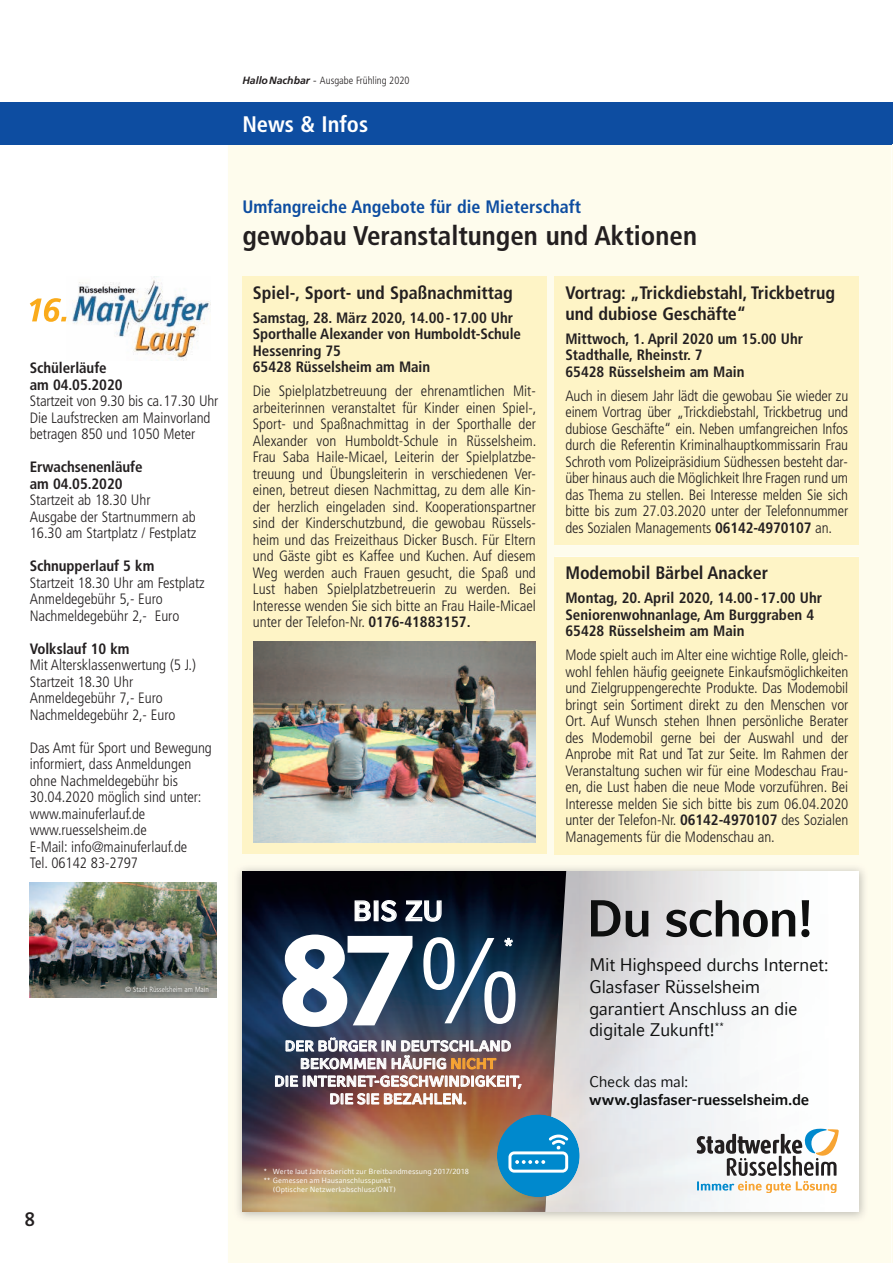
<style>
.page{position:relative;width:893px;height:1263px;background:#fff}
.page>*{position:absolute;margin:0;border:0;box-sizing:border-box;transform-origin:0 0}
.t1{font:700 123.9px "Compatil Fact LT Pro";color:#fff}
.t2{font:700 51.75px "Compatil Fact LT Pro";letter-spacing:-.04em;color:#0e0f0f}
.t3{font:700 27.9px "Compatil Fact LT Pro";color:#fff}
.t4{font:700 condensed 27px "Frutiger";color:#231f20}
.t5{font:700 condensed 22.5px "Frutiger";color:#fff}
.t6{font:700 21.3px "Compatil Fact LT Pro";color:#fff}
.t7{font:600 19.5px "The Mix";color:#231f20}
.t8{font:18.15px/21.8px "Compatil Fact LT Pro";letter-spacing:-.03em;color:#0e0f0f}
.t9{font:700 condensed 18px/21px "Frutiger";letter-spacing:-.005em;color:#231f20}
.t10{font:700 condensed 18px "Frutiger";color:#0d4da1}
.t11{font:700 15.45px "Compatil Fact LT Pro";letter-spacing:-.02em;color:#0e0f0f}
.t12{font:15.45px "Compatil Fact LT Pro";letter-spacing:-.02em;color:#0e0f0f}
.t13{font:300 condensed 15px/16.5px "Frutiger";letter-spacing:-.005em;color:#231f20}
.t14{font:700 condensed 15px/16.5px "Frutiger";letter-spacing:-.005em;color:#231f20}
.t15{font:700 14.7px/17.7px "Compatil Fact LT Pro";letter-spacing:-.02em;color:#fff;text-align:center}
.t16{font:300 condensed 10.5px "Frutiger";color:#231f20}
.t17{font:7.5px "Compatil Fact LT Pro";color:#fff}
.t18{font:300 condensed 7.5px "Frutiger";color:#fff}
.s1{font-weight:700;font-style:italic;font-stretch:normal}
.s2{font-stretch:normal}
.s3{font-weight:700}
.s4{font-weight:400}
.s5{color:#f7a433}
</style>
<div class="page">
<div style="left:228px;top:145px;width:663px;height:1118px;background:#fefced"></div>
<div style="left:0;top:102px;width:893px;height:43px;background:#0d4da1"></div>
<div style="left:555px;top:276px;width:304px;height:269px;background:#fef4c6"></div>
<div style="left:242px;top:276px;width:304px;height:578px;background:#fef4c6"></div>
<img style="left:253px;top:641px;width:283px;height:202px">
<img style="left:72px;top:276px;width:138px;height:84px">
<svg style="left:30px;top:298px;width:37px;height:24px"></svg>
<hr style="left:892px;top:145px;width:1px;height:1118px;background:#fefced">
<div style="left:555px;top:556px;width:304px;height:298px;background:#fef4c6"></div>
<img style="left:231px;top:860px;width:642px;height:366px">
<img style="left:242px;top:872px;width:303px;height:340px">
<img style="left:545px;top:872px;width:314px;height:340px">
<svg style="left:697px;top:1129px;width:142px;height:64px"></svg>
<svg style="left:280px;top:932px;width:136px;height:97px"></svg>
<svg style="left:504px;top:938px;width:9px;height:8px"></svg>
<svg style="left:354px;top:899px;width:18px;height:23px"></svg>
<div style="left:374px;top:900px;width:5px;height:21px;border:1px solid #fff"></div>
<svg style="left:380px;top:899px;width:18px;height:23px"></svg>
<svg style="left:405px;top:900px;width:37px;height:22px"></svg>
<svg style="left:286px;top:1037px;width:225px;height:32px;background:#84787f"></svg>
<img style="left:275px;top:1075px;width:247px;height:30px">
<div style="left:497px;top:1114px;width:83px;height:83px;background:#0089cd;border-radius:50%"></div>
<svg style="left:508px;top:1134px;width:60px;height:38px"></svg>
<svg style="left:242px;top:872px;width:4px;height:4px"></svg>
<img style="left:30px;top:883px;width:187px;height:115px">
<img style="left:108px;top:979px;width:109px;height:19px">
<p class="t16" style="left:242px;top:77px;width:169px"><span class="s1">HalloNachbar</span> <span class="s2">-</span> Ausgabe Frühling 2020</p>
<h3 class="t5" style="left:242px;top:115px;width:127px">News &amp; Infos</h3>
<p class="t14" style="left:30px;top:361px;width:94px">Schülerläufe am 04.05.2020</p>
<p class="t13" style="left:30px;top:394px;width:190px">Startzeit von 9.30 bis ca.17.30 Uhr<br>Die Laufstrecken am Mainvorland betragen 850 und 1050 Meter</p>
<p class="t14" style="left:30px;top:460px;width:114px">Erwachsenenläufe am 04.05.2020</p>
<p class="t13" style="left:30px;top:493px;width:168px">Startzeit ab 18.30 Uhr<br>Ausgabe der Startnummern ab<br>16.30 am Startplatz / Festplatz</p>
<p class="t14" style="left:30px;top:559px;width:126px">Schnupperlauf 5 km</p>
<p class="t13" style="left:30px;top:576px;width:177px">Startzeit 18.30 Uhr am Festplatz<br>Anmeldegebühr 5,- Euro<br>Nachmeldegebühr 2,- Euro</p>
<p class="t14" style="left:30px;top:642px;width:101px">Volkslauf 10 km</p>
<p class="t13" style="left:30px;top:658px;width:168px">Mit Altersklassenwertung (5 J.)<br>Startzeit 18.30 Uhr<br>Anmeldegebühr 7,- Euro<br>Nachmeldegebühr 2,- Euro</p>
<p class="t13" style="left:30px;top:741px;width:184px">Das Amt für Sport und Bewegung informiert, dass Anmeldungen ohne Nachmeldegebühr bis<br>30.04.2020 möglich sind unter: www.mainuferlauf.de www.ruesselsheim.de<br>E-Mail: info@mainuferlauf.de<br>Tel. 06142 83-2797</p>
<h3 class="t7" style="left:24px;top:1203px;width:12px">8</h3>
<p class="t18" style="left:125px;top:987px;width:85px">© Stadt Rüsselsheim am Main</p>
<p class="t10" style="left:242px;top:200px;width:340px">Umfangreiche Angebote für die Mieterschaft</p>
<h3 class="t4" style="left:242px;top:225px;width:456px">gewobau Veranstaltungen und Aktionen</h3>
<p class="t9" style="left:253px;top:284px;width:261px">Spiel-, Sport- und Spaßnachmittag</p>
<p class="t14" style="left:253px;top:311px;width:270px">Samstag, 28. März 2020, 14.00-17.00 Uhr<br>Sporthalle Alexander von Humboldt-Schule<br>Hessenring 75<br>65428 Rüsselsheim am Main</p>
<p class="t13" style="left:253px;top:384px;width:285px;text-align:justify">Die Spielplatzbetreuung der ehrenamtlichen Mit&shy;arbeiterinnen veranstaltet für Kinder einen Spiel-, Sport- und Spaßnachmittag in der Sporthalle der Alexander von Humboldt-Schule in Rüsselsheim.<br>Frau Saba Haile-Micael, Leiterin der Spielplatzbe&shy;treuung und Übungsleiterin in verschiedenen Ver&shy;einen, betreut diesen Nachmittag, zu dem alle Kin&shy;der herzlich eingeladen sind. Kooperationspartner sind der Kinderschutzbund, die gewobau Rüssels&shy;heim und das Freizeithaus Dicker Busch. Für Eltern und Gäste gibt es Kaffee und Kuchen. Auf diesem Weg werden auch Frauen gesucht, die Spaß und Lust haben Spielplatzbetreuerin zu werden. Bei Interesse wenden Sie sich bitte an Frau Haile-Micael unter der Telefon-Nr. <span class="s3">0176-41883157.</span></p>
<h3 class="t3" style="left:352px;top:895px;width:92px">BIS ZU</h3>
<h1 class="t1" style="left:280px;top:908px;width:248px">87<span class="s4">%</span></h1>
<h3 class="t6" style="left:504px;top:933px;width:10px">*</h3>
<p class="t15" style="left:274px;top:1037px;width:249px">DER BÜRGER IN DEUTSCHLAND<br>BEKOMMEN HÄUFIG <span class="s5">NICHT<br></span>DIE INTERNET-GESCHWINDIGKEIT,<br>DIE SIE BEZAHLEN.</p>
<p class="t17" style="left:264px;top:1166px;width:206px">* Werte laut Jahresbericht zur Breitbandmessung 2017/2018</p>
<p class="t17" style="left:264px;top:1175px;width:128px">** Gemessen am Hausanschlusspunkt</p>
<p class="t17" style="left:273px;top:1184px;width:125px">(Optischer Netzwerkabschluss/ONT)</p>
<p class="t9" style="left:565px;top:284px;width:271px">Vortrag: „Trickdiebstahl, Trickbetrug und dubiose Geschäfte“</p>
<p class="t14" style="left:565px;top:332px;width:239px">Mittwoch, 1. April 2020 um 15.00 Uhr<br>Stadthalle, Rheinstr. 7<br>65428 Rüsselsheim am Main</p>
<p class="t13" style="left:565px;top:389px;width:284px;text-align:justify">Auch in diesem Jahr lädt die gewobau Sie wieder zu einem Vortrag über „Trickdiebstahl, Trickbetrug und dubiose Geschäfte“ ein. Neben umfangreichen Infos durch die Referentin Kriminalhauptkommissarin Frau Schroth vom Polizeipräsidium Südhessen besteht dar&shy;über hinaus auch die Möglichkeit Ihre Fragen rund um das Thema zu stellen. Bei Interesse melden Sie sich bitte bis zum 27.03.2020 unter der Telefonnummer des Sozialen Managements <span class="s3">06142-4970107</span> an.</p>
<p class="t9" style="left:565px;top:564px;width:204px">Modemobil Bärbel Anacker</p>
<p class="t14" style="left:565px;top:591px;width:258px">Montag, 20. April 2020, 14.00-17.00 Uhr<br>Seniorenwohnanlage, Am Burggraben 4<br>65428 Rüsselsheim am Main</p>
<p class="t13" style="left:565px;top:648px;width:284px;text-align:justify">Mode spielt auch im Alter eine wichtige Rolle, gleich&shy;wohl fehlen häufig geeignete Einkaufsmöglichkeiten und Zielgruppengerechte Produkte. Das Modemobil bringt sein Sortiment direkt zu den Menschen vor Ort. Auf Wunsch stehen Ihnen persönliche Berater des Modemobil gerne bei der Auswahl und der Anprobe mit Rat und Tat zur Seite. Im Rahmen der Veranstaltung suchen wir für eine Modeschau Frau&shy;en, die Lust haben die neue Mode vorzuführen. Bei Interesse melden Sie sich bitte bis zum 06.04.2020 unter der Telefon-Nr. <span class="s3">06142-4970107</span> des Sozialen Managements für die Modenschau an.</p>
<h2 class="t2" style="left:586px;top:888px;width:230px">Du schon!</h2>
<p class="t8" style="left:589px;top:954px;width:241px">Mit Highspeed durchs Internet:<br>Glasfaser Rüsselsheim garantiert Anschluss an die digitale Zukunft!<sup>**</sup></p>
<p class="t12" style="left:589px;top:1073px;width:101px">Check das mal:</p>
<p class="t11" style="left:589px;top:1090px;width:222px">www.glasfaser-ruesselsheim.de</p>
</div>
